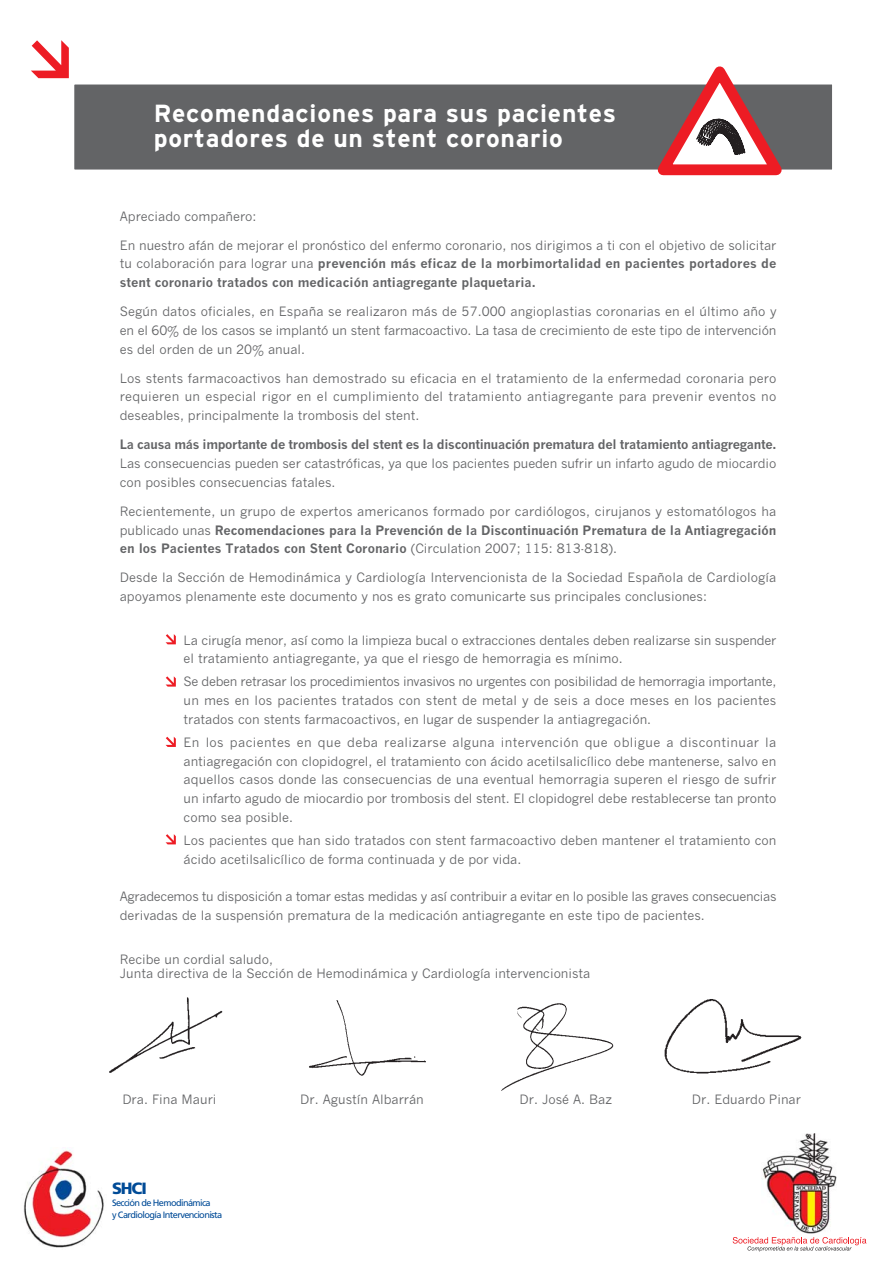
<style>
.page{position:relative;width:884px;height:1275px;background:#fff}
.page>*{position:absolute;margin:0;border:0;box-sizing:border-box;transform-origin:0 0}
.t1{font:700 24.75px/24.8px "Interstate";letter-spacing:.03em;color:#fff}
.t2{font:900 16.35px "Frutiger";color:#004b97}
.t3{font:12.75px/18.8px "News Gothic";color:#636466;text-align:justify}
.t4{font:700 12.75px/18.8px "News Gothic";letter-spacing:-.025em;color:#636466;text-align:justify}
.t5{font:12.75px/18.8px "News Gothic";letter-spacing:-.025em;color:#636466}
.t6{font:9.15px/11.9px "Frutiger";letter-spacing:-.065em;color:#004b97}
.s1{font-weight:400}
.s2{font-weight:700}
</style>
<div class="page">
<img style="left:501px;top:1003px;width:113px;height:88px">
<img style="left:664px;top:999px;width:138px;height:75px">
<img style="left:109px;top:997px;width:114px;height:76px">
<img style="left:309px;top:1000px;width:117px;height:76px">
<div style="left:72px;top:82px;width:762px;height:90px;background:#636466;border:2px solid #fff"></div>
<svg style="left:31px;top:40px;width:38px;height:38px"></svg>
<svg style="left:644px;top:66px;width:147px;height:110px"></svg>
<svg style="left:733px;top:1237px;width:133px;height:14px"></svg>
<img style="left:761px;top:1133px;width:76px;height:100px">
<img style="left:23px;top:1147px;width:81px;height:101px">
<svg style="left:166px;top:634px;width:10px;height:10px"></svg>
<svg style="left:166px;top:676px;width:10px;height:10px"></svg>
<svg style="left:166px;top:736px;width:10px;height:11px"></svg>
<svg style="left:166px;top:834px;width:10px;height:10px"></svg>
<h1 class="t1" style="left:154px;top:103px;width:464px">Recomendaciones para sus pacientes portadores de un stent coronario</h1>
<p class="t3" style="left:120px;top:208px;width:138px">Apreciado compañero:</p>
<p class="t4" style="left:120px;top:237px;width:658px"><span class="s1">En nuestro afán de mejorar el pronóstico del enfermo coronario, nos dirigimos a ti con el objetivo de solicitar tu colaboración para lograr una</span> prevención más eficaz de la morbimortalidad en pacientes portadores de stent coronario tratados con medicación antiagregante plaquetaria.</p>
<p class="t3" style="left:120px;top:303px;width:658px">Según datos oficiales, en España se realizaron más de 57.000 angioplastias coronarias en el último año y en el 60% de los casos se implantó un stent farmacoactivo. La tasa de crecimiento de este tipo de intervención es del orden de un 20% anual.</p>
<p class="t3" style="left:120px;top:370px;width:658px">Los stents farmacoactivos han demostrado su eficacia en el tratamiento de la enfermedad coronaria pero requieren un especial rigor en el cumplimiento del tratamiento antiagregante para prevenir eventos no deseables, principalmente la trombosis del stent.</p>
<p class="t4" style="left:120px;top:436px;width:658px">La causa más importante de trombosis del stent es la discontinuación prematura del tratamiento antiagregante.</p>
<p class="t3" style="left:120px;top:455px;width:658px">Las consecuencias pueden ser catastróficas, ya que los pacientes pueden sufrir un infarto agudo de miocardio con posibles consecuencias fatales.</p>
<p class="t3" style="left:120px;top:503px;width:658px">Recientemente, un grupo de expertos americanos formado por cardiólogos, cirujanos y estomatólogos ha publicado unas <span class="s2">Recomendaciones para la Prevención de la Discontinuación Prematura de la Antiagregación en los Pacientes Tratados con Stent Coronario</span> (Circulation 2007; 115: 813-818).</p>
<p class="t3" style="left:120px;top:569px;width:658px">Desde la Sección de Hemodinámica y Cardiología Intervencionista de la Sociedad Española de Cardiología apoyamos plenamente este documento y nos es grato comunicarte sus principales conclusiones:</p>
<p class="t3" style="left:184px;top:631px;width:594px">La cirugía menor, así como la limpieza bucal o extracciones dentales deben realizarse sin suspender el tratamiento antiagregante, ya que el riesgo de hemorragia es mínimo.</p>
<p class="t3" style="left:184px;top:673px;width:594px">Se deben retrasar los procedimientos invasivos no urgentes con posibilidad de hemorragia importante, un mes en los pacientes tratados con stent de metal y de seis a doce meses en los pacientes tratados con stents farmacoactivos, en lugar de suspender la antiagregación.</p>
<p class="t3" style="left:184px;top:734px;width:594px">En los pacientes en que deba realizarse alguna intervención que obligue a discontinuar la antiagregación con clopidogrel, el tratamiento con ácido acetilsalicílico debe mantenerse, salvo en aquellos casos donde las consecuencias de una eventual hemorragia superen el riesgo de sufrir un infarto agudo de miocardio por trombosis del stent. El clopidogrel debe restablecerse tan pronto como sea posible.</p>
<p class="t3" style="left:184px;top:832px;width:594px">Los pacientes que han sido tratados con stent farmacoactivo deben mantener el tratamiento con ácido acetilsalicílico de forma continuada y de por vida.</p>
<p class="t5" style="left:120px;top:888px;width:658px">Agradecemos tu disposición a tomar estas medidas y así contribuir a evitar en lo posible las graves consecuencias derivadas de la suspensión prematura de la medicación antiagregante en este tipo de pacientes.</p>
<p class="t3" style="left:120px;top:952px;width:472px;line-height:14.5px">Recibe un cordial saludo,<br>Junta directiva de la Sección de Hemodinámica y Cardiología intervencionista</p>
<p class="t3" style="left:122px;top:1090px;width:96px">Dra. Fina Mauri</p>
<p class="t3" style="left:300px;top:1090px;width:125px">Dr. Agustín Albarrán</p>
<p class="t3" style="left:520px;top:1090px;width:94px">Dr. José A. Baz</p>
<p class="t3" style="left:692px;top:1090px;width:110px">Dr. Eduardo Pinar</p>
<p class="t2" style="left:112px;top:1181px;width:36px">SHCI</p>
<p class="t6" style="left:112px;top:1197px;width:112px">Sección de Hemodinámica<br>y Cardiología Intervencionista</p>
</div>
